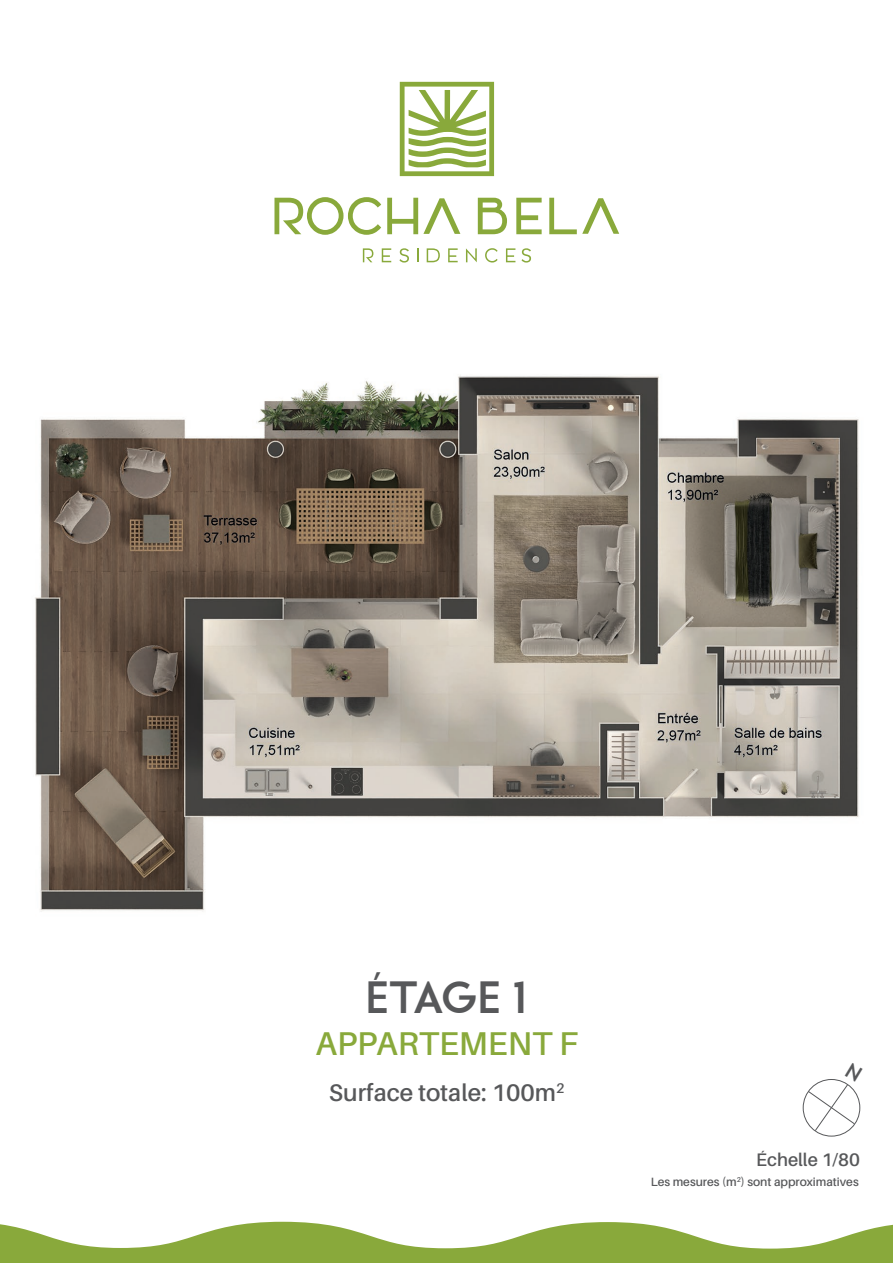
<style>
.page{position:relative;width:893px;height:1263px;background:#fff}
.page>*{position:absolute;margin:0;border:0;box-sizing:border-box;transform-origin:0 0}
.t1{font:500 45px "Qargeo";letter-spacing:-.025em;color:#57585a}
.t2{font:600 33px "Aileron";color:#89a93b}
.t3{font:600 24px "Aileron";color:#57585a}
.t4{font:600 18.15px "Aileron";color:#57585a}
.t5{font:600 12px "Aileron";color:#57585a}
</style>
<div class="page">
<svg style="left:0;top:1221px;width:893px;height:42px"></svg>
<svg style="left:400px;top:82px;width:94px;height:94px"></svg>
<svg style="left:274px;top:197px;width:107px;height:38px"></svg>
<svg style="left:478px;top:198px;width:29px;height:36px"></svg>
<svg style="left:516px;top:198px;width:26px;height:36px"></svg>
<svg style="left:363px;top:248px;width:10px;height:14px"></svg>
<svg style="left:382px;top:248px;width:9px;height:14px"></svg>
<svg style="left:399px;top:248px;width:10px;height:15px"></svg>
<svg style="left:417px;top:248px;width:1px;height:14px"></svg>
<svg style="left:427px;top:248px;width:13px;height:14px"></svg>
<svg style="left:448px;top:248px;width:10px;height:14px"></svg>
<svg style="left:466px;top:248px;width:11px;height:14px"></svg>
<svg style="left:485px;top:248px;width:13px;height:15px"></svg>
<svg style="left:506px;top:248px;width:9px;height:14px"></svg>
<svg style="left:521px;top:248px;width:10px;height:15px"></svg>
<svg style="left:387px;top:198px;width:73px;height:36px"></svg>
<svg style="left:549px;top:198px;width:70px;height:36px"></svg>
<img style="left:35px;top:375px;width:824px;height:537px">
<svg style="left:807px;top:1079px;width:54px;height:53px"></svg>
<h1 class="t1" style="left:366px;top:972px;width:162px">ÉTAGE 1</h1>
<h2 class="t2" style="left:315px;top:1025px;width:264px">APPARTEMENT F</h2>
<h3 class="t3" style="left:329px;top:1079px;width:237px">Surface totale: 100m<sup>2</sup></h3>
<h3 class="t4" style="left:756px;top:1150px;width:105px">Échelle 1/80</h3>
<p class="t5" style="left:651px;top:1175px;width:210px">Les mesures (m<sup>2</sup>) sont approximatives</p>
</div>
